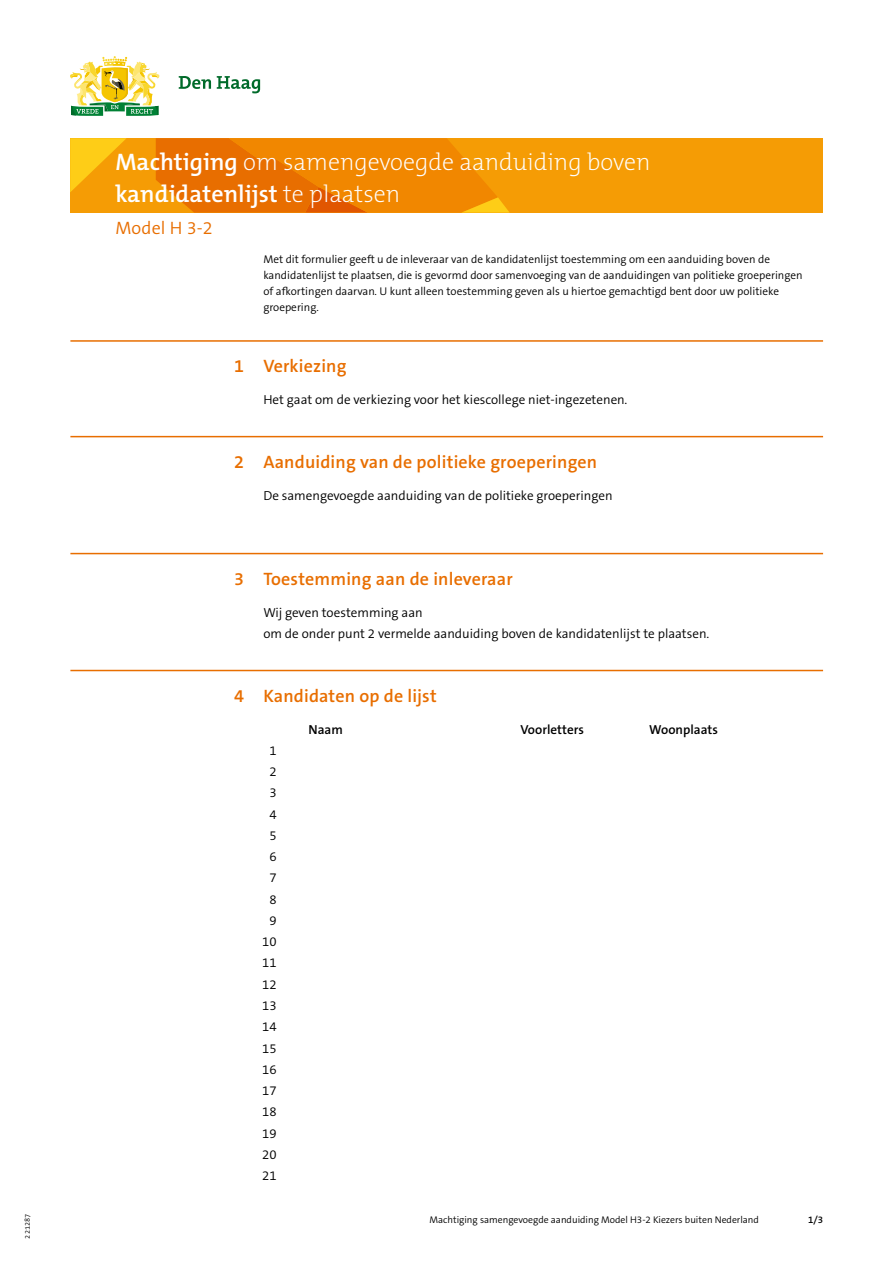
<style>
.page{position:relative;width:893px;height:1263px;background:#fff}
.page>*{position:absolute;margin:0;border:0;box-sizing:border-box;transform-origin:0 0}
.Form_Titel{font:200 24px "The Mix B W2";color:#fff}
.Form_Titel-2{font:600 24px "The Mix B W6";color:#fff}
.Form_Vraag_Titel{font:600 18px "The Sans B W6";letter-spacing:.01em;color:#e86e00}
.Form_Titel-3{font:300 18px "The Sans B W4";letter-spacing:.01em;color:#e86e00}
.Form_Brood_Antwoord{font:300 13.2px "The Sans B W4";color:#000}
.Form_Brood_Toelichti{font:300 13.2px "The Sans B W4";color:#000}
.Form_Brood_Antwoord-2{font:600 13.2px "The Sans B W6";color:#000}
.Form_Introductie_toe{font:300 11.25px/15.9px "The Sans B W4";color:#000}
.t1{font:300 9.75px "The Sans B W4";color:#000}
.t2{font:600 9.75px "The Sans B W6";color:#000}
.s1{font-family:"The Mix B W6";font-weight:600}
.s2{font-family:"The Mix B W2";font-weight:200}
</style>
<div class="page">
<svg style="left:179px;top:76px;width:81px;height:17px"></svg>
<svg style="left:70px;top:56px;width:90px;height:60px"></svg>
<div style="left:70px;top:138px;width:752px;height:75px;background:#f59c05"></div>
<svg style="left:70px;top:138px;width:440px;height:75px"></svg>
<hr style="left:70px;top:340px;width:753px;height:2px;background:#e86e00">
<hr style="left:70px;top:436px;width:753px;height:1px;background:#e86e00">
<hr style="left:70px;top:553px;width:753px;height:1px;background:#e86e00">
<hr style="left:70px;top:670px;width:753px;height:1px;background:#e86e00">
<h1 class="Form_Titel" style="left:115px;top:147px;width:537px"><span class="s1">Machtiging</span> om samengevoegde aanduiding boven</h1>
<h1 class="Form_Titel-2" style="left:115px;top:178px;width:286px">kandidatenlijst <span class="s2">te plaatsen</span></h1>
<h1 class="Form_Titel-3" style="left:115px;top:216px;width:99px">Model H 3-2</h1>
<p class="Form_Introductie_toe" style="left:263px;top:252px;width:541px">Met dit formulier geeft u de inleveraar van de kandidatenlijst toestemming om een aanduiding boven de kandidatenlijst te plaatsen, die is gevormd door samenvoeging van de aanduidingen van politieke groeperingen of afkortingen daarvan. U kunt alleen toestemming geven als u hiertoe gemachtigd bent door uw politieke groepering.</p>
<h1 class="Form_Vraag_Titel" style="left:234px;top:354px;width:114px">1 Verkiezing</h1>
<p class="Form_Brood_Antwoord" style="left:263px;top:391px;width:366px">Het gaat om de verkiezing voor het kiescollege niet-ingezetenen.</p>
<h1 class="Form_Vraag_Titel" style="left:234px;top:450px;width:365px">2 Aanduiding van de politieke groeperingen</h1>
<p class="Form_Brood_Antwoord" style="left:263px;top:487px;width:351px">De samengevoegde aanduiding van de politieke groeperingen</p>
<h1 class="Form_Vraag_Titel" style="left:234px;top:567px;width:280px">3 Toestemming aan de inleveraar</h1>
<p class="Form_Brood_Antwoord" style="left:263px;top:604px;width:161px">Wij geven toestemming aan</p>
<p class="Form_Brood_Toelichti" style="left:263px;top:625px;width:447px">om de onder punt 2 vermelde aanduiding boven de kandidatenlijst te plaatsen.</p>
<h1 class="Form_Vraag_Titel" style="left:234px;top:684px;width:204px">4 Kandidaten op de lijst</h1>
<p class="Form_Brood_Antwoord-2" style="left:309px;top:721px;width:36px">Naam</p>
<p class="Form_Brood_Antwoord-2" style="left:521px;top:721px;width:65px">Voorletters</p>
<p class="Form_Brood_Antwoord-2" style="left:649px;top:721px;width:70px">Woonplaats</p>
<p class="Form_Brood_Toelichti" style="left:269px;top:742px;width:9px">1</p>
<p class="Form_Brood_Toelichti" style="left:269px;top:763px;width:9px">2</p>
<p class="Form_Brood_Toelichti" style="left:269px;top:784px;width:9px">3</p>
<p class="Form_Brood_Toelichti" style="left:269px;top:806px;width:9px">4</p>
<p class="Form_Brood_Toelichti" style="left:269px;top:827px;width:9px">5</p>
<p class="Form_Brood_Toelichti" style="left:269px;top:848px;width:9px">6</p>
<p class="Form_Brood_Toelichti" style="left:269px;top:869px;width:9px">7</p>
<p class="Form_Brood_Toelichti" style="left:269px;top:891px;width:9px">8</p>
<p class="Form_Brood_Toelichti" style="left:269px;top:912px;width:9px">9</p>
<p class="Form_Brood_Toelichti" style="left:262px;top:933px;width:16px">10</p>
<p class="Form_Brood_Toelichti" style="left:262px;top:954px;width:16px">11</p>
<p class="Form_Brood_Toelichti" style="left:262px;top:976px;width:16px">12</p>
<p class="Form_Brood_Toelichti" style="left:262px;top:997px;width:16px">13</p>
<p class="Form_Brood_Toelichti" style="left:262px;top:1018px;width:16px">14</p>
<p class="Form_Brood_Toelichti" style="left:262px;top:1039px;width:16px">15</p>
<p class="Form_Brood_Toelichti" style="left:262px;top:1061px;width:16px">16</p>
<p class="Form_Brood_Toelichti" style="left:262px;top:1082px;width:16px">17</p>
<p class="Form_Brood_Toelichti" style="left:262px;top:1103px;width:16px">18</p>
<p class="Form_Brood_Toelichti" style="left:262px;top:1124px;width:16px">19</p>
<p class="Form_Brood_Toelichti" style="left:262px;top:1146px;width:16px">20</p>
<p class="Form_Brood_Toelichti" style="left:262px;top:1167px;width:16px">21</p>
<p class="t1" style="left:430px;top:1213px;width:331px">Machtiging samengevoegde aanduiding Model H3-2 Kiezers buiten Nederland</p>
<p class="t2" style="left:808px;top:1213px;width:17px">1/3</p>
</div>
